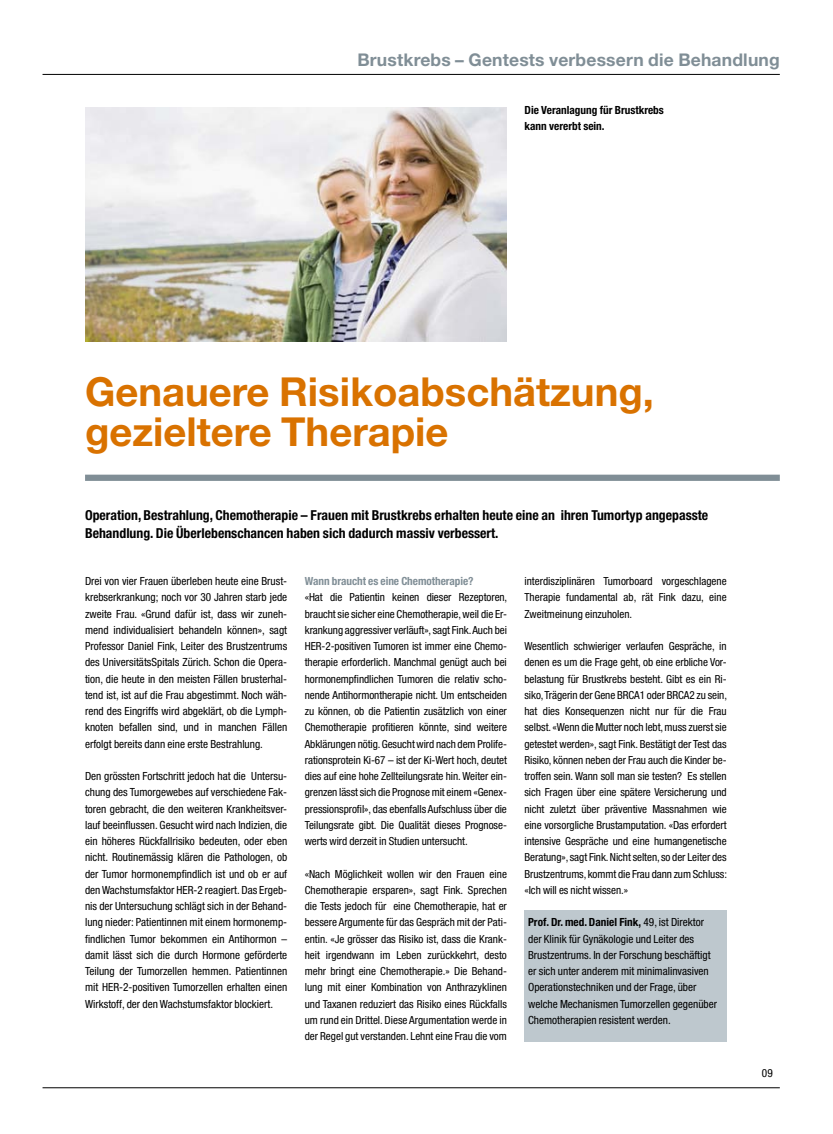
<style>
.page{position:relative;width:833px;height:1134px;background:#fff}
.page>*{position:absolute;margin:0;border:0;box-sizing:border-box;transform-origin:0 0}
.t1{font:700 40px/40px "Helvetica Neue LT Pro";color:#d97200}
.t2{font:700 17.5px "Helvetica Neue LT Pro";letter-spacing:.01em;color:#808e96}
.t3{font:700 condensed 13.75px/17.5px "Helvetica Neue LT Pro";color:#000}
.t4{font:condensed 11.25px/16.2px "Helvetica Neue LT Pro";color:#000;text-align:justify}
.t5{font:700 condensed 11.25px/16.2px "Helvetica Neue LT Pro";color:#000}
.t6{font:700 condensed 11.25px "Helvetica Neue LT Pro";letter-spacing:-.005em;color:#808e96}
.t7{font:condensed 11.12px/16.2px "Helvetica Neue LT Pro";letter-spacing:-.005em;color:#000;text-align:justify}
.s1{font-weight:700}
</style>
<div class="page">
<hr style="left:43px;top:74px;width:737px;height:1px;background:#000">
<hr style="left:43px;top:1087px;width:737px;height:1px;background:#000">
<div style="left:85px;top:475px;width:695px;height:6px;background:#808e96"></div>
<img style="left:85px;top:108px;width:422px;height:233px">
<div style="left:524px;top:910px;width:202px;height:132px;background:#bec8ce"></div>
<h2 class="t2" style="left:357px;top:48px;width:424px">Brustkrebs – Gentests verbessern die Behandlung</h2>
<p class="t5" style="left:524px;top:102px;width:141px">Die Veranlagung für Brustkrebs kann vererbt sein.</p>
<h1 class="t1" style="left:85px;top:371px;width:570px">Genauere Risikoabschätzung, gezieltere Therapie</h1>
<p class="t3" style="left:85px;top:506px;width:625px">Operation, Bestrahlung, Chemotherapie – Frauen mit Brustkrebs erhalten heute eine an ihren Tumortyp angepasste<br>Behandlung. Die Überlebenschancen haben sich dadurch massiv verbessert.</p>
<p class="t4" style="left:85px;top:573px;width:204px">Drei von vier Frauen überleben heute eine Brust&shy;krebserkrankung; noch vor 30 Jahren starb jede zweite Frau. «Grund dafür ist, dass wir zuneh&shy;mend individualisiert behandeln können», sagt Professor Daniel Fink, Leiter des Brustzentrums des UniversitätsSpitals Zürich. Schon die Opera&shy;tion, die heute in den meisten Fällen brusterhal&shy;tend ist, ist auf die Frau abgestimmt. Noch wäh&shy;rend des Eingriffs wird abgeklärt, ob die Lymph&shy;knoten befallen sind, und in manchen Fällen erfolgt bereits dann eine erste Bestrahlung.</p>
<p class="t4" style="left:85px;top:768px;width:204px">Den grössten Fortschritt jedoch hat die Untersu&shy;chung des Tumorgewebes auf verschiedene Fak&shy;toren gebracht, die den weiteren Krankheitsver&shy;lauf beeinflussen. Gesucht wird nach Indizien, die ein höheres Rückfallrisiko bedeuten, oder eben nicht. Routinemässig klären die Pathologen, ob der Tumor hormonempfindlich ist und ob er auf den Wachstumsfaktor HER-2 reagiert. Das Ergeb&shy;nis der Untersuchung schlägt sich in der Behand&shy;lung nieder: Patientinnen mit einem hormonemp&shy;findlichen Tumor bekommen ein Antihormon – damit lässt sich die durch Hormone geförderte Teilung der Tumorzellen hemmen. Patientinnen mit HER-2-positiven Tumorzellen erhalten einen Wirkstoff, der den Wachstumsfaktor blockiert.</p>
<p class="t6" style="left:305px;top:574px;width:170px">Wann braucht es eine Chemotherapie?</p>
<p class="t7" style="left:305px;top:589px;width:204px">«Hat die Patientin keinen dieser Rezeptoren, braucht sie sicher eine Chemotherapie, weil die Er&shy;krankung aggressiver verläuft», sagt Fink. Auch bei HER-2-positiven Tumoren ist immer eine Chemo&shy;therapie erforderlich. Manchmal genügt auch bei hormonempfindlichen Tumoren die relativ scho&shy;nende Antihormontherapie nicht. Um entscheiden zu können, ob die Patientin zusätzlich von einer Chemotherapie profitieren könnte, sind weitere Abklärungen nötig. Gesucht wird nach dem Prolife&shy;rationsprotein Ki-67 – ist der Ki-Wert hoch, deutet dies auf eine hohe Zellteilungsrate hin. Weiter ein&shy;grenzen lässt sich die Prognose mit einem «Genex&shy;pressionsprofil», das ebenfalls Aufschluss über die Teilungsrate gibt. Die Qualität dieses Prognose&shy;werts wird derzeit in Studien untersucht.</p>
<p class="t7" style="left:305px;top:865px;width:204px">«Nach Möglichkeit wollen wir den Frauen eine Chemotherapie ersparen», sagt Fink. Sprechen die Tests jedoch für eine Chemotherapie, hat er bessere Argumente für das Gespräch mit der Pati&shy;entin. «Je grösser das Risiko ist, dass die Krank&shy;heit irgendwann im Leben zurückkehrt, desto mehr bringt eine Chemotherapie.» Die Behand&shy;lung mit einer Kombination von Anthrazyklinen und Taxanen reduziert das Risiko eines Rückfalls um rund ein Drittel. Diese Argumentation werde in der Regel gut verstanden. Lehnt eine Frau die vom</p>
<p class="t7" style="left:524px;top:573px;width:204px">interdisziplinären Tumorboard vorgeschlagene Therapie fundamental ab, rät Fink dazu, eine Zweitmeinung einzuholen.</p>
<p class="t7" style="left:524px;top:638px;width:204px">Wesentlich schwieriger verlaufen Gespräche, in denen es um die Frage geht, ob eine erbliche Vor&shy;belastung für Brustkrebs besteht. Gibt es ein Ri&shy;siko, Trägerin der Gene BRCA1 oder BRCA2 zu sein, hat dies Konsequenzen nicht nur für die Frau selbst. «Wenn die Mutter noch lebt, muss zuerst sie getestet werden», sagt Fink. Bestätigt der Test das Risiko, können neben der Frau auch die Kinder be&shy;troffen sein. Wann soll man sie testen? Es stellen sich Fragen über eine spätere Versicherung und nicht zuletzt über präventive Massnahmen wie eine vorsorgliche Brustamputation. «Das erfordert intensive Gespräche und eine humangenetische Beratung», sagt Fink. Nicht selten, so der Leiter des Brustzentrums, kommt die Frau dann zum Schluss: «Ich will es nicht wissen.»</p>
<p class="t4" style="left:528px;top:914px;width:190px;text-align:left"><span class="s1">Prof. Dr. med. Daniel Fink,</span> 49, ist Direktor der Klinik für Gynäkologie und Leiter des Brustzentrums. In der Forschung beschäftigt er sich unter anderem mit minimalinvasiven Operationstechniken und der Frage, über welche Mechanismen Tumorzellen gegenüber Chemotherapien resistent werden.</p>
<p class="t4" style="left:762px;top:1065px;width:12px">09</p>
</div>
